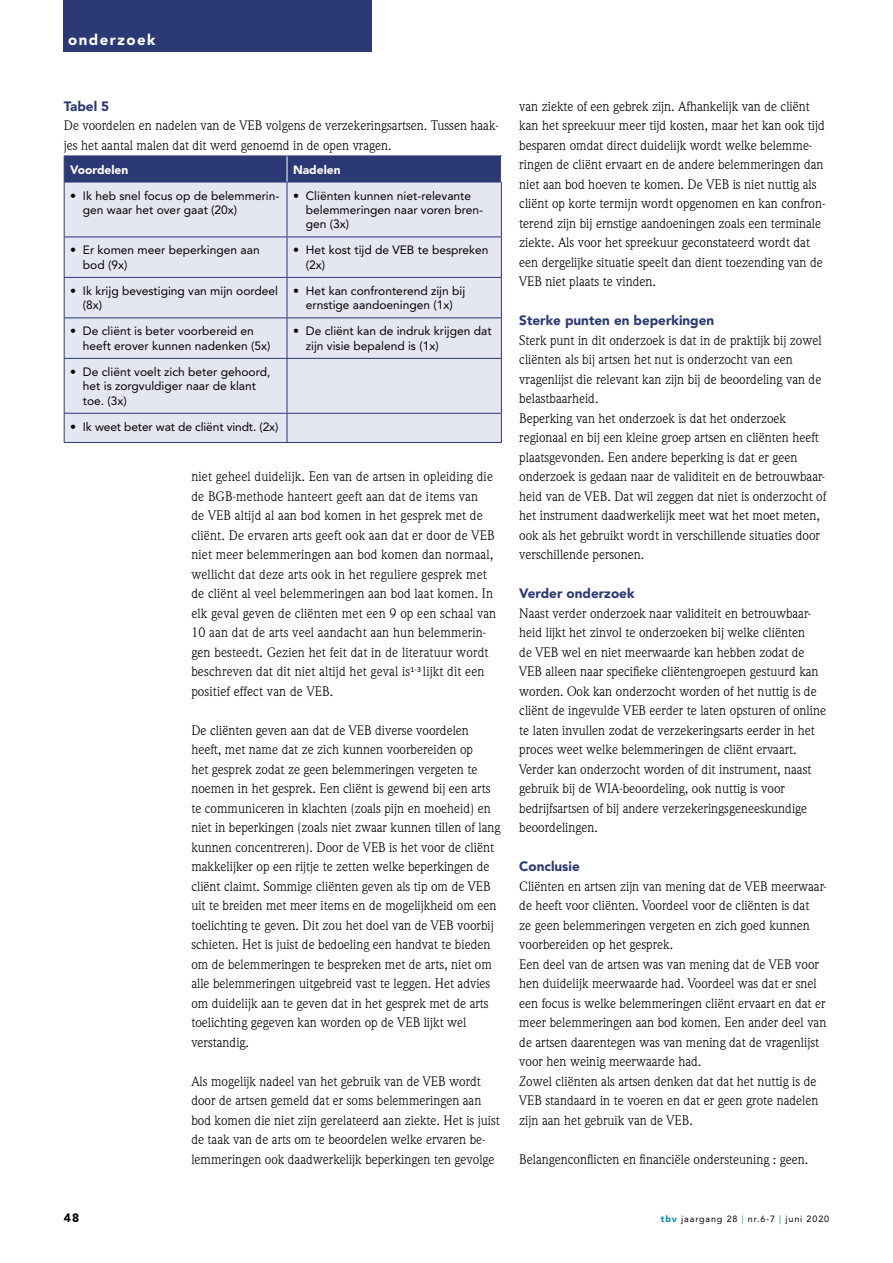
<style>
.page{position:relative;width:893px;height:1263px;background:#fff}
.page>*{position:absolute;margin:0;border:0;box-sizing:border-box;transform-origin:0 0}
.t1{font:900 15px "Avenir LT Std";letter-spacing:.1em;color:#fff}
.Para_broodtekst{font:13.5px/19.5px "Weidemann Std";color:#000}
.SectionHeading_1_541{font:900 13.5px "Avenir LT Std";color:#2b3975}
.Table_Caption_kop{font:900 13.5px "Avenir LT Std";color:#2b3975}
.t2{font:12px/14.4px "Avenir LT Std";color:#000}
.Table_Heading_x{font:900 12px "Avenir LT Std";color:#fff}
.t3{font:900 12px "Avenir LT Std";color:#000}
.t4{font:9px "Avenir LT Std";letter-spacing:.095em;color:#000}
.s1{font-weight:900;color:#008faa}
.s2{color:#008faa}
</style>
<div class="page">
<div style="left:64px;top:0;width:308px;height:51px;background:#2b3975"></div>
<div style="left:65px;top:183px;width:436px;height:259px;background:#e4e7f1"></div>
<hr style="left:64px;top:182px;width:223px;height:1px;background:#2b3975">
<hr style="left:64px;top:182px;width:1px;height:55px;background:#2b3975">
<hr style="left:287px;top:182px;width:215px;height:1px;background:#2b3975">
<hr style="left:287px;top:182px;width:1px;height:55px;background:#2b3975">
<hr style="left:501px;top:182px;width:1px;height:55px;background:#2b3975">
<hr style="left:64px;top:237px;width:223px;height:1px;background:#2b3975">
<hr style="left:64px;top:237px;width:1px;height:40px;background:#2b3975">
<hr style="left:287px;top:237px;width:215px;height:1px;background:#2b3975">
<hr style="left:287px;top:237px;width:1px;height:40px;background:#2b3975">
<hr style="left:501px;top:237px;width:1px;height:40px;background:#2b3975">
<hr style="left:64px;top:277px;width:223px;height:1px;background:#2b3975">
<hr style="left:64px;top:278px;width:1px;height:39px;background:#2b3975">
<hr style="left:287px;top:277px;width:215px;height:1px;background:#2b3975">
<hr style="left:287px;top:278px;width:1px;height:39px;background:#2b3975">
<hr style="left:501px;top:278px;width:1px;height:39px;background:#2b3975">
<hr style="left:64px;top:317px;width:223px;height:1px;background:#2b3975">
<hr style="left:64px;top:318px;width:1px;height:40px;background:#2b3975">
<hr style="left:287px;top:317px;width:215px;height:1px;background:#2b3975">
<hr style="left:287px;top:318px;width:1px;height:40px;background:#2b3975">
<hr style="left:501px;top:318px;width:1px;height:40px;background:#2b3975">
<hr style="left:64px;top:358px;width:223px;height:1px;background:#2b3975">
<hr style="left:64px;top:359px;width:1px;height:54px;background:#2b3975">
<hr style="left:287px;top:358px;width:215px;height:1px;background:#2b3975">
<hr style="left:287px;top:359px;width:1px;height:54px;background:#2b3975">
<hr style="left:501px;top:359px;width:1px;height:54px;background:#2b3975">
<hr style="left:64px;top:413px;width:223px;height:1px;background:#2b3975">
<svg style="left:64px;top:414px;width:1px;height:28px"></svg>
<hr style="left:287px;top:413px;width:215px;height:1px;background:#2b3975">
<svg style="left:287px;top:414px;width:1px;height:28px"></svg>
<svg style="left:501px;top:414px;width:1px;height:28px"></svg>
<hr style="left:64px;top:442px;width:223px;height:1px;background:#2b3975">
<hr style="left:287px;top:442px;width:215px;height:1px;background:#2b3975">
<div style="left:64px;top:156px;width:438px;height:26px;background:#2b3975"></div>
<p class="t1" style="left:68px;top:30px;width:89px">onderzoek</p>
<p class="Table_Caption_kop" style="left:64px;top:98px;width:47px">Tabel 5</p>
<p class="Para_broodtekst" style="left:64px;top:116px;width:436px">De voordelen en nadelen van de VEB volgens de verzekeringsartsen. Tussen haak&shy;jes het aantal malen dat dit werd genoemd in de open vragen.</p>
<p class="Table_Heading_x" style="left:70px;top:162px;width:60px">Voordelen</p>
<p class="Table_Heading_x" style="left:293px;top:162px;width:49px">Nadelen</p>
<p class="t2" style="left:83px;top:188px;width:198px;text-indent:-13px">• Ik heb snel focus op de belemmerin&shy;gen waar het over gaat (20x)</p>
<p class="t2" style="left:306px;top:188px;width:179px;text-indent:-13px">• Cliënten kunnen niet-relevante belemmeringen naar voren bren&shy;gen (3x)</p>
<p class="t2" style="left:83px;top:243px;width:178px;text-indent:-13px">• Er komen meer beperkingen aan bod (9x)</p>
<p class="t2" style="left:306px;top:243px;width:184px;text-indent:-13px">• Het kost tijd de VEB te bespreken (2x)</p>
<p class="t2" style="left:83px;top:284px;width:197px;text-indent:-13px">• Ik krijg bevestiging van mijn oordeel (8x)</p>
<p class="t2" style="left:293px;top:284px;width:174px;text-align:center">• Het kan confronterend zijn bij ernstige aandoeningen (1x)</p>
<p class="t2" style="left:83px;top:324px;width:189px;text-indent:-13px">• De cliënt is beter voorbereid en heeft erover kunnen nadenken (5x)</p>
<p class="t2" style="left:306px;top:324px;width:187px;text-indent:-13px">• De cliënt kan de indruk krijgen dat zijn visie bepalend is (1x)</p>
<p class="t2" style="left:83px;top:365px;width:189px;text-indent:-13px">• De cliënt voelt zich beter gehoord, het is zorgvuldiger naar de klant toe. (3x)</p>
<p class="t2" style="left:70px;top:420px;width:210px">• Ik weet beter wat de cliënt vindt. (2x)</p>
<p class="Para_broodtekst" style="left:191px;top:467px;width:306px">niet geheel duidelijk. Een van de artsen in opleiding die de BGB-methode hanteert geeft aan dat de items van<br>de VEB altijd al aan bod komen in het gesprek met de cliënt. De ervaren arts geeft ook aan dat er door de VEB niet meer belemmeringen aan bod komen dan normaal, wellicht dat deze arts ook in het reguliere gesprek met de cliënt al veel belemmeringen aan bod laat komen. In elk geval geven de cliënten met een 9 op een schaal van 10 aan dat de arts veel aandacht aan hun belemmerin&shy;gen besteedt. Gezien het feit dat in de literatuur wordt beschreven dat dit niet altijd het geval is<sup>1-3</sup> lijkt dit een positief effect van de VEB.</p>
<p class="Para_broodtekst" style="left:191px;top:720px;width:311px">De cliënten geven aan dat de VEB diverse voordelen heeft, met name dat ze zich kunnen voorbereiden op<br>het gesprek zodat ze geen belemmeringen vergeten te noemen in het gesprek. Een cliënt is gewend bij een arts te communiceren in klachten (zoals pijn en moeheid) en niet in beperkingen (zoals niet zwaar kunnen tillen of lang kunnen concentreren). Door de VEB is het voor de cliënt makkelijker op een rijtje te zetten welke beperkingen de cliënt claimt. Sommige cliënten geven als tip om de VEB uit te breiden met meer items en de mogelijkheid om een toelichting te geven. Dit zou het doel van de VEB voorbij schieten. Het is juist de bedoeling een handvat te bieden om de belemmeringen te bespreken met de arts, niet om alle belemmeringen uitgebreid vast te leggen. Het advies om duidelijk aan te geven dat in het gesprek met de arts toelichting gegeven kan worden op de VEB lijkt wel verstandig.</p>
<p class="Para_broodtekst" style="left:191px;top:1071px;width:310px">Als mogelijk nadeel van het gebruik van de VEB wordt door de artsen gemeld dat er soms belemmeringen aan bod komen die niet zijn gerelateerd aan ziekte. Het is juist de taak van de arts om te beoordelen welke ervaren be&shy;lemmeringen ook daadwerkelijk beperkingen ten gevolge</p>
<p class="Para_broodtekst" style="left:519px;top:96px;width:308px">van ziekte of een gebrek zijn. Afhankelijk van de cliënt kan het spreekuur meer tijd kosten, maar het kan ook tijd besparen omdat direct duidelijk wordt welke belemme&shy;ringen de cliënt ervaart en de andere belemmeringen dan niet aan bod hoeven te komen. De VEB is niet nuttig als cliënt op korte termijn wordt opgenomen en kan confron&shy;terend zijn bij ernstige aandoeningen zoals een terminale ziekte. Als voor het spreekuur geconstateerd wordt dat een dergelijke situatie speelt dan dient toezending van de VEB niet plaats te vinden.</p>
<p class="SectionHeading_1_541" style="left:519px;top:312px;width:196px">Sterke punten en beperkingen</p>
<p class="Para_broodtekst" style="left:519px;top:330px;width:304px">Sterk punt in dit onderzoek is dat in de praktijk bij zowel cliënten als bij artsen het nut is onderzocht van een vragenlijst die relevant kan zijn bij de beoordeling van de belastbaarheid.</p>
<p class="Para_broodtekst" style="left:519px;top:408px;width:308px">Beperking van het onderzoek is dat het onderzoek regionaal en bij een kleine groep artsen en cliënten heeft plaatsgevonden. Een andere beperking is dat er geen onderzoek is gedaan naar de validiteit en de betrouwbaar&shy;heid van de VEB. Dat wil zeggen dat niet is onderzocht of het instrument daadwerkelijk meet wat het moet meten, ook als het gebruikt wordt in verschillende situaties door verschillende personen.</p>
<p class="SectionHeading_1_541" style="left:519px;top:585px;width:117px">Verder onderzoek</p>
<p class="Para_broodtekst" style="left:519px;top:603px;width:308px">Naast verder onderzoek naar validiteit en betrouwbaar&shy;heid lijkt het zinvol te onderzoeken bij welke cliënten<br>de VEB wel en niet meerwaarde kan hebben zodat de VEB alleen naar specifieke cliëntengroepen gestuurd kan worden. Ook kan onderzocht worden of het nuttig is de cliënt de ingevulde VEB eerder te laten opsturen of online te laten invullen zodat de verzekeringsarts eerder in het proces weet welke belemmeringen de cliënt ervaart.</p>
<p class="Para_broodtekst" style="left:519px;top:759px;width:294px">Verder kan onderzocht worden of dit instrument, naast gebruik bij de WIA-beoordeling, ook nuttig is voor bedrijfsartsen of bij andere verzekeringsgeneeskundige beoordelingen.</p>
<p class="SectionHeading_1_541" style="left:519px;top:858px;width:62px">Conclusie</p>
<p class="Para_broodtekst" style="left:519px;top:876px;width:309px">Cliënten en artsen zijn van mening dat de VEB meerwaar&shy;de heeft voor cliënten. Voordeel voor de cliënten is dat<br>ze geen belemmeringen vergeten en zich goed kunnen voorbereiden op het gesprek.</p>
<p class="Para_broodtekst" style="left:519px;top:954px;width:309px">Een deel van de artsen was van mening dat de VEB voor hen duidelijk meerwaarde had. Voordeel was dat er snel een focus is welke belemmeringen cliënt ervaart en dat er meer belemmeringen aan bod komen. Een ander deel van de artsen daarentegen was van mening dat de vragenlijst voor hen weinig meerwaarde had.</p>
<p class="Para_broodtekst" style="left:519px;top:1071px;width:301px">Zowel cliënten als artsen denken dat dat het nuttig is de<br>VEB standaard in te voeren en dat er geen grote nadelen zijn aan het gebruik van de VEB.</p>
<p class="Para_broodtekst" style="left:519px;top:1149px;width:291px">Belangenconflicten en financiële ondersteuning : geen.</p>
<p class="t3" style="left:64px;top:1211px;width:17px">48</p>
<p class="t4" style="left:661px;top:1214px;width:170px"><span class="s1">tbv</span> jaargang 28 <span class="s2">|</span> nr.6-7 <span class="s2">|</span> juni 2020</p>
</div>
